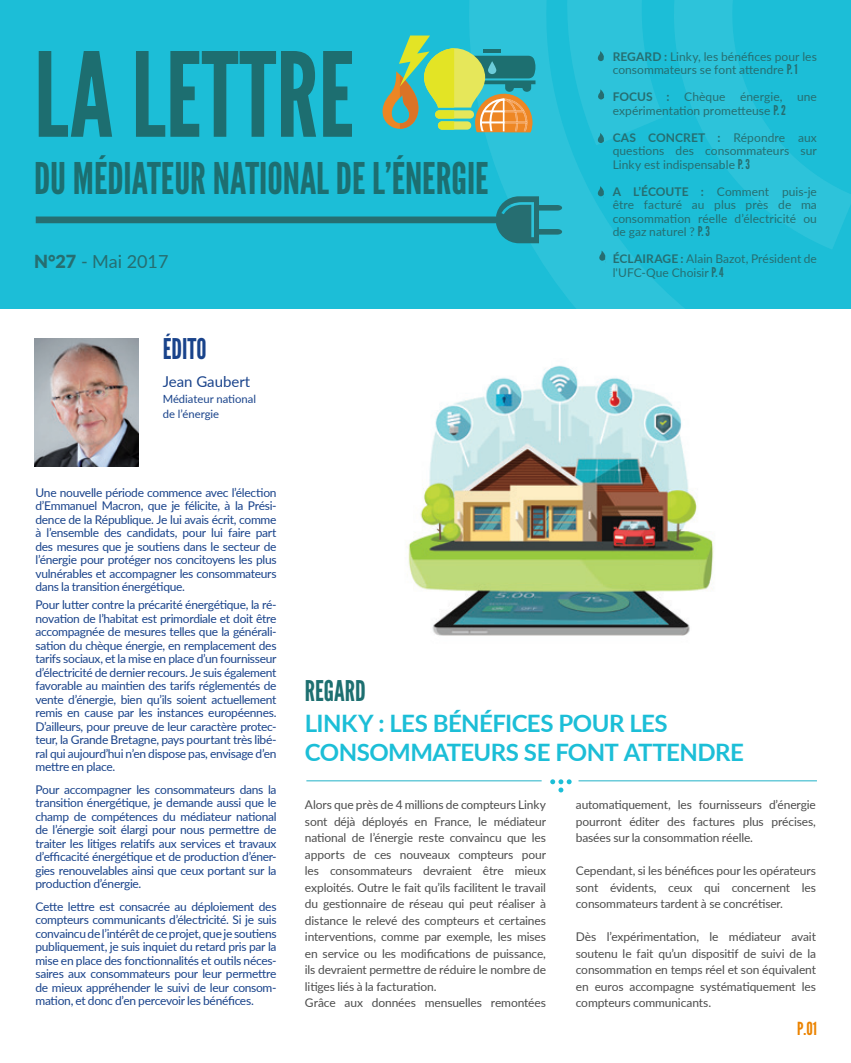
<style>
.page{position:relative;width:851px;height:1063px;background:#fff}
.page>*{position:absolute;margin:0;border:0;box-sizing:border-box;transform-origin:0 0}
.t1{font:116.7px "League Gothic";color:#1d6e70}
.t2{font:43.65px "League Gothic";color:#1d6e70}
.t3{font:28.5px "League Gothic";color:#1d6f70}
.t4{font:28.5px "League Gothic";color:#19438b}
.Style_de_paragraphe{font:700 24px/28.8px "Lato";letter-spacing:-.02em;color:#1cbed7}
.t5{font:18px "Lato";color:#266e71}
.t6{font:18px "League Gothic";color:#eb8300}
.t7{font:15px "Lato";color:#19438b}
.Style_de_paragraphe-2{font:12px/13.5px "Lato";letter-spacing:-.025em;color:#19438b;text-align:justify}
.Style_de_paragraphe-3{font:12px/16.5px "Lato";letter-spacing:-.01em;color:#4c4c4c;text-align:justify}
.Style_de_paragraphe-4{font:12px/13.5px "Lato";letter-spacing:.005em;color:#266e71}
.t8{font:11.25px "Lato";color:#19438b}
.s1{font-weight:900}
.s2{font-weight:700}
.s3{font-family:"League Gothic";font-size:13.5px}
</style>
<div class="page">
<div style="left:0;top:0;width:850px;height:309px;background:#1cbed7"></div>
<svg style="left:424px;top:123px;width:426px;height:186px"></svg>
<img style="left:34px;top:338px;width:104px;height:129px">
<div style="left:36px;top:217px;width:491px;height:6px;background:#266e71"></div>
<svg style="left:496px;top:196px;width:66px;height:47px"></svg>
<svg style="left:550px;top:779px;width:21px;height:13px"></svg>
<hr style="left:306px;top:780px;width:235px;height:2px;background:#6bcbda">
<hr style="left:578px;top:780px;width:238px;height:2px;background:#6bcbda">
<svg style="left:597px;top:186px;width:9px;height:13px"></svg>
<svg style="left:382px;top:0;width:383px;height:145px"></svg>
<svg style="left:599px;top:251px;width:8px;height:12px"></svg>
<img style="left:408px;top:365px;width:306px;height:271px">
<p class="t1" style="left:34px;top:28px;width:322px">LA LETTRE</p>
<p class="t2" style="left:34px;top:154px;width:456px">DU MÉDIATEUR NATIONAL DE L’ÉNERGIE</p>
<p class="t5" style="left:34px;top:248px;width:136px"><span class="s1">N°27</span> - Mai 2017</p>
<p class="t4" style="left:163px;top:332px;width:45px">ÉDITO</p>
<p class="t7" style="left:163px;top:371px;width:89px">Jean Gaubert</p>
<p class="t8" style="left:163px;top:391px;width:95px">Médiateur national</p>
<p class="t8" style="left:163px;top:406px;width:58px">de l’énergie</p>
<p class="Style_de_paragraphe-4" style="left:612px;top:49px;width:206px"><span class="s2">REGARD :</span> Linky, les bénéfices pour les consommateurs se font attendre <span class="s3">P. 1</span></p>
<p class="Style_de_paragraphe-4" style="left:612px;top:90px;width:206px"><span class="s2">FOCUS :</span> Chèque énergie, une expérimentation prometteuse <span class="s3">P.2</span></p>
<p class="Style_de_paragraphe-4" style="left:612px;top:130px;width:206px;text-align:justify"><span class="s2">CAS CONCRET :</span> Répondre aux questions des consommateurs sur Linky est indispensable <span class="s3">P.3</span></p>
<p class="Style_de_paragraphe-4" style="left:612px;top:184px;width:206px;text-align:justify"><span class="s2">A L’ÉCOUTE :</span> Comment puis-je être facturé au plus près de ma consommation réelle d’électricité ou de gaz naturel ? <span class="s3">P.3</span></p>
<p class="Style_de_paragraphe-4" style="left:612px;top:252px;width:206px"><span class="s2">ÉCLAIRAGE :</span> Alain Bazot, Président de l'UFC-Que Choisir <span class="s3">P.4</span></p>
<p class="Style_de_paragraphe-2" style="left:35px;top:485px;width:242px">Une nouvelle période commence avec l’élection d’Emmanuel Macron, que je félicite, à la Prési&shy;dence de la République. Je lui avais écrit, comme à l’ensemble des candidats, pour lui faire part des mesures que je soutiens dans le secteur de l’énergie pour protéger nos concitoyens les plus vulnérables et accompagner les consommateurs dans la transition énergétique.</p>
<p class="Style_de_paragraphe-2" style="left:35px;top:598px;width:242px">Pour lutter contre la précarité énergétique, la ré&shy;novation de l’habitat est primordiale et doit être accompagnée de mesures telles que la générali&shy;sation du chèque énergie, en remplacement des tarifs sociaux, et la mise en place d’un fournisseur d’électricité de dernier recours. Je suis également favorable au maintien des tarifs réglementés de vente d’énergie, bien qu’ils soient actuellement remis en cause par les instances européennes.<br>D’ailleurs, pour preuve de leur caractère protec&shy;teur, la Grande Bretagne, pays pourtant très libé&shy;ral qui aujourd’hui n’en dispose pas, envisage d’en mettre en place.</p>
<p class="Style_de_paragraphe-2" style="left:35px;top:782px;width:242px">Pour accompagner les consommateurs dans la transition énergétique, je demande aussi que le champ de compétences du médiateur national de l’énergie soit élargi pour nous permettre de traiter les litiges relatifs aux services et travaux d’efficacité énergétique et de production d’éner&shy;gies renouvelables ainsi que ceux portant sur la production d’énergie.</p>
<p class="Style_de_paragraphe-2" style="left:35px;top:899px;width:242px">Cette lettre est consacrée au déploiement des compteurs communicants d’électricité. Si je suis convaincu de l’intérêt de ce projet, que je soutiens publiquement, je suis inquiet du retard pris par la mise en place des fonctionnalités et outils néces&shy;saires aux consommateurs pour leur permettre de mieux appréhender le suivi de leur consom&shy;mation, et donc d’en percevoir les bénéfices.</p>
<p class="t3" style="left:305px;top:675px;width:62px">REGARD</p>
<p class="Style_de_paragraphe" style="left:305px;top:708px;width:440px">LINKY : LES BÉNÉFICES POUR LES<br>CONSOMMATEURS SE FONT ATTENDRE</p>
<p class="Style_de_paragraphe-3" style="left:305px;top:796px;width:242px">Alors que près de 4 millions de compteurs Linky sont déjà déployés en France, le médiateur national de l’énergie reste convaincu que les apports de ces nouveaux compteurs pour les consommateurs devraient être mieux exploités. Outre le fait qu’ils facilitent le travail du gestionnaire de réseau qui peut réaliser à distance le relevé des compteurs et certaines interventions, comme par exemple, les mises en service ou les modifications de puissance, ils devraient permettre de réduire le nombre de litiges liés à la facturation.</p>
<p class="Style_de_paragraphe-3" style="left:305px;top:994px;width:242px">Grâce aux données mensuelles remontées</p>
<p class="Style_de_paragraphe-3" style="left:575px;top:796px;width:241px">automatiquement, les fournisseurs d’énergie pourront éditer des factures plus précises, basées sur la consommation réelle.</p>
<p class="Style_de_paragraphe-3" style="left:575px;top:862px;width:241px">Cependant, si les bénéfices pour les opérateurs sont évidents, ceux qui concernent les consommateurs tardent à se concrétiser.</p>
<p class="Style_de_paragraphe-3" style="left:575px;top:928px;width:241px">Dès l’expérimentation, le médiateur avait soutenu le fait qu’un dispositif de suivi de la consommation en temps réel et son équivalent en euros accompagne systématiquement les compteurs communicants.</p>
<p class="t6" style="left:797px;top:1018px;width:21px">P.01</p>
</div>
